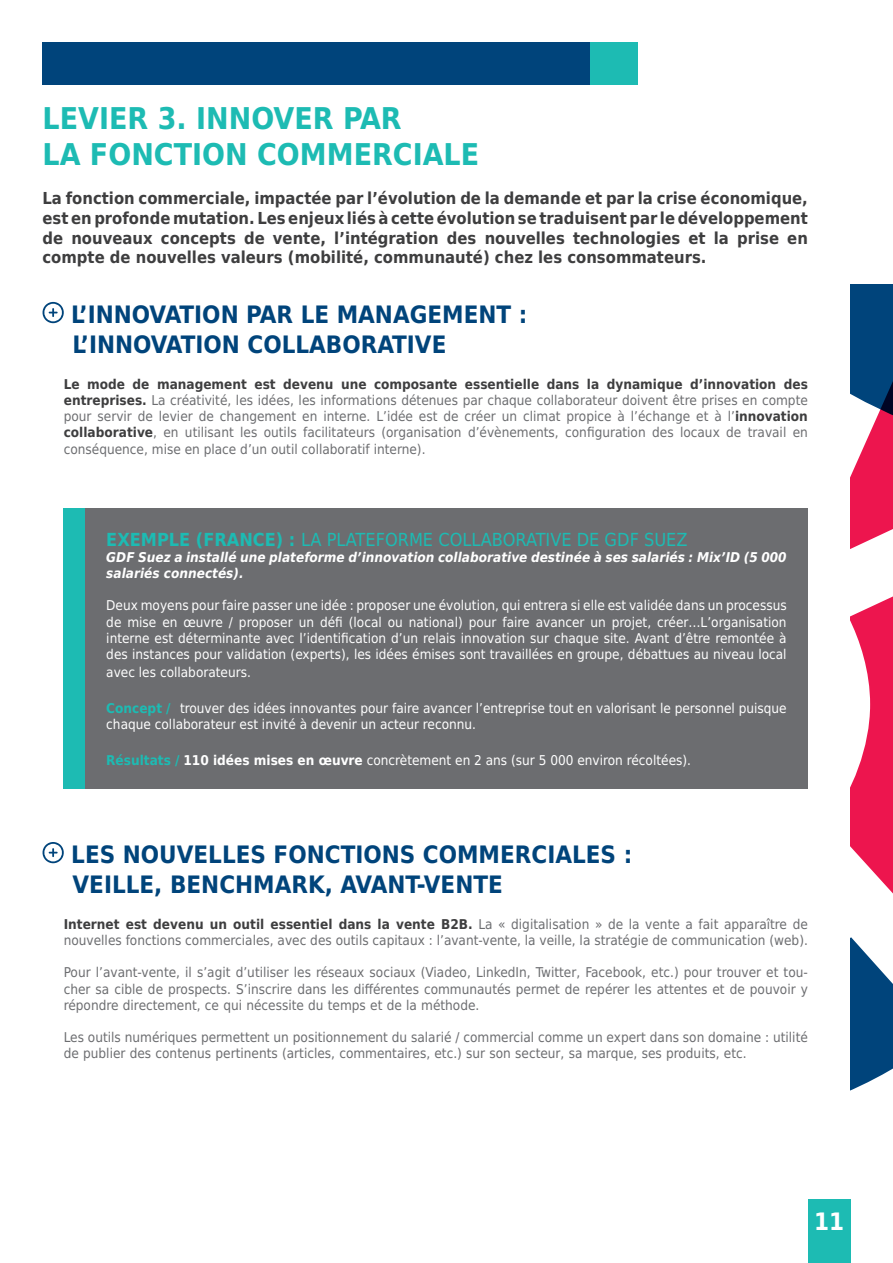
<style>
.page{position:relative;width:893px;height:1263px;background:#fff}
.page>*{position:absolute;margin:0;border:0;box-sizing:border-box;transform-origin:0 0}
.t1{font:700 30px/36px "DejaVu Sans Condensed";color:#1dbbb3}
.t2{font:700 24px/30px "DejaVu Sans Condensed";color:#00447b}
.t3{font:700 24px "DejaVu Sans Condensed";color:#fff}
.t4{font:18px "DejaVu Sans Condensed";color:#1dbbb3}
.t5{font:700 16.5px/19.8px "DejaVu Sans Condensed";color:#3e3e3f;text-align:justify}
.t6{font:13.5px/16.2px "DejaVu Sans Condensed";color:#6c6d70;text-align:justify}
.t7{font:13.5px/16.2px "DejaVu Sans Condensed";color:#fff;text-align:justify}
.t8{font:italic 700 13.5px/16.2px "DejaVu Sans Condensed";color:#fff}
.s1{font-weight:700;color:#3e3e3f}
.s2{font-weight:700}
.s3{font-weight:700;color:#1dbbb3}
</style>
<div class="page">
<svg style="left:850px;top:285px;width:43px;height:806px"></svg>
<div style="left:808px;top:1199px;width:42px;height:64px;background:#1dbbb3"></div>
<div style="left:43px;top:43px;width:547px;height:42px;background:#00447b"></div>
<div style="left:590px;top:43px;width:48px;height:42px;background:#1dbbb3"></div>
<div style="left:64px;top:508px;width:744px;height:281px;background:#6c6d70"></div>
<div style="left:64px;top:508px;width:21px;height:281px;background:#1dbbb3"></div>
<svg style="left:42px;top:302px;width:22px;height:21px"></svg>
<svg style="left:42px;top:842px;width:22px;height:21px"></svg>
<h1 class="t1" style="left:43px;top:100px;width:438px">LEVIER 3. INNOVER PAR<br>LA FONCTION COMMERCIALE</h1>
<p class="t5" style="left:43px;top:188px;width:767px">La fonction commerciale, impactée par l’évolution de la demande et par la crise économique, est en profonde mutation. Les enjeux liés à cette évolution se traduisent par le développement de nouveaux concepts de vente, l’intégration des nouvelles technologies et la prise en compte de nouvelles valeurs (mobilité, communauté) chez les consommateurs.</p>
<h2 class="t2" style="left:71px;top:299px;width:458px">L’INNOVATION PAR LE MANAGEMENT :<br>L’INNOVATION COLLABORATIVE</h2>
<p class="t6" style="left:64px;top:376px;width:746px"><span class="s1">Le mode de management est devenu une composante essentielle dans la dynamique d’innovation des entreprises.</span> La créativité, les idées, les informations détenues par chaque collaborateur doivent être prises en compte pour servir de levier de changement en interne. L’idée est de créer un climat propice à l’échange et à l’<span class="s1">innovation collaborative</span>, en utilisant les outils facilitateurs (organisation d’évènements, configuration des locaux de travail en conséquence, mise en place d’un outil collaboratif interne).</p>
<h3 class="t4" style="left:106px;top:524px;width:583px"><span class="s2">EXEMPLE (FRANCE) :</span> LA PLATEFORME COLLABORATIVE DE GDF SUEZ</h3>
<p class="t8" style="left:106px;top:549px;width:682px">GDF Suez a installé une plateforme d’innovation collaborative destinée à ses salariés : Mix’ID (5 000 salariés connectés).</p>
<p class="t7" style="left:106px;top:597px;width:682px">Deux moyens pour faire passer une idée : proposer une évolution, qui entrera si elle est validée dans un processus de mise en œuvre / proposer un défi (local ou national) pour faire avancer un projet, créer…L’organisation interne est déterminante avec l’identification d’un relais innovation sur chaque site. Avant d’être remontée à des instances pour validation (experts), les idées émises sont travaillées en groupe, débattues au niveau local</p>
<p class="t7" style="left:106px;top:664px;width:146px">avec les collaborateurs.</p>
<p class="t7" style="left:106px;top:700px;width:682px"><span class="s3">Concept /</span> trouver des idées innovantes pour faire avancer l’entreprise tout en valorisant le personnel puisque chaque collaborateur est invité à devenir un acteur reconnu.</p>
<p class="t7" style="left:106px;top:752px;width:586px"><span class="s3">Résultats /</span> <span class="s2">110 idées mises en œuvre</span> concrètement en 2 ans (sur 5 000 environ récoltées).</p>
<h2 class="t2" style="left:71px;top:839px;width:562px">LES NOUVELLES FONCTIONS COMMERCIALES :<br>VEILLE, BENCHMARK, AVANT-VENTE</h2>
<p class="t6" style="left:64px;top:916px;width:746px"><span class="s1">Internet est devenu un outil essentiel dans la vente B2B.</span> La « digitalisation » de la vente a fait apparaître de nouvelles fonctions commerciales, avec des outils capitaux : l’avant-vente, la veille, la stratégie de communication (web).</p>
<p class="t6" style="left:64px;top:964px;width:746px">Pour l’avant-vente, il s’agit d’utiliser les réseaux sociaux (Viadeo, LinkedIn, Twitter, Facebook, etc.) pour trouver et tou&shy;cher sa cible de prospects. S’inscrire dans les différentes communautés permet de repérer les attentes et de pouvoir y répondre directement, ce qui nécessite du temps et de la méthode.</p>
<p class="t6" style="left:64px;top:1029px;width:746px">Les outils numériques permettent un positionnement du salarié / commercial comme un expert dans son domaine : utilité de publier des contenus pertinents (articles, commentaires, etc.) sur son secteur, sa marque, ses produits, etc.</p>
<h2 class="t3" style="left:814px;top:1201px;width:32px">11</h2>
</div>
